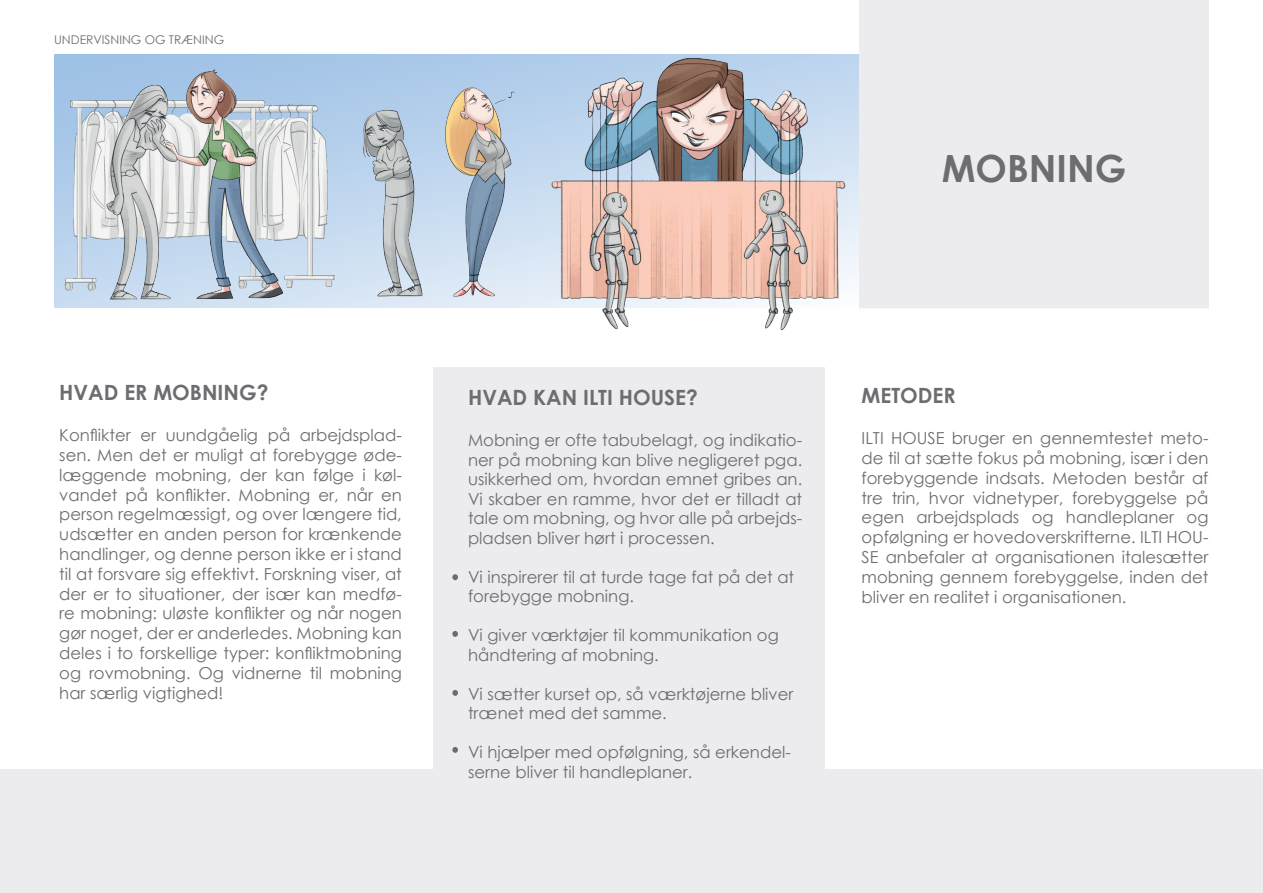
<style>
.page{position:relative;width:1263px;height:893px;background:#fff}
.page>*{position:absolute;margin:0;border:0;box-sizing:border-box;transform-origin:0 0}
.t1{font:700 37.5px "Century Gothic";color:#6c6d70}
.t2{font:700 21px "Century Gothic";color:#6c6d70}
.t3{font:16.5px/19.8px "Century Gothic";color:#6c6d70}
.t4{font:12px "Century Gothic";color:#6c6d70}
</style>
<div class="page">
<div style="left:0;top:769px;width:1263px;height:124px;background:#ececee"></div>
<svg style="left:55px;top:54px;width:433px;height:254px;background:#adcae9"></svg>
<div style="left:859px;top:0;width:349px;height:309px;background:#ececee"></div>
<div style="left:433px;top:368px;width:391px;height:525px;background:#ececee"></div>
<svg style="left:452px;top:574px;width:6px;height:6px"></svg>
<svg style="left:452px;top:631px;width:6px;height:6px"></svg>
<svg style="left:452px;top:690px;width:6px;height:6px"></svg>
<svg style="left:452px;top:747px;width:6px;height:6px"></svg>
<div style="left:40px;top:308px;width:1177px;height:14px;background:#fff"></div>
<img style="left:488px;top:54px;width:371px;height:277px">
<img style="left:351px;top:79px;width:218px;height:222px">
<img style="left:54px;top:65px;width:297px;height:243px">
<p class="t4" style="left:54px;top:32px;width:172px">UNDERVISNING OG TRÆNING</p>
<h1 class="t1" style="left:942px;top:140px;width:186px">MOBNING</h1>
<p class="t2" style="left:59px;top:376px;width:211px">HVAD ER MOBNING?</p>
<p class="t3" style="left:59px;top:425px;width:344px;text-align:justify">Konflikter er uundgåelig på arbejdsplad&shy;sen. Men det er muligt at forebygge øde&shy;læggende mobning, der kan følge i køl&shy;vandet på konflikter. Mobning er, når en person regelmæssigt, og over længere tid, udsætter en anden person for krænkende handlinger, og denne person ikke er i stand til at forsvare sig effektivt. Forskning viser, at der er to situationer, der især kan medfø&shy;re mobning: uløste konflikter og når nogen gør noget, der er anderledes. Mobning kan deles i to forskellige typer: konfliktmobning og rovmobning. Og vidnerne til mobning har særlig vigtighed!</p>
<p class="t2" style="left:468px;top:381px;width:231px">HVAD KAN ILTI HOUSE?</p>
<p class="t3" style="left:468px;top:430px;width:336px;text-align:justify">Mobning er ofte tabubelagt, og indikatio&shy;ner på mobning kan blive negligeret pga. usikkerhed om, hvordan emnet gribes an.<br>Vi skaber en ramme, hvor det er tilladt at tale om mobning, og hvor alle på arbejds&shy;pladsen bliver hørt i processen.</p>
<p class="t3" style="left:468px;top:567px;width:328px">Vi inspirerer til at turde tage fat på det at forebygge mobning.</p>
<p class="t3" style="left:468px;top:625px;width:312px">Vi giver værktøjer til kommunikation og håndtering af mobning.</p>
<p class="t3" style="left:468px;top:684px;width:327px">Vi sætter kurset op, så værktøjerne bliver trænet med det samme.</p>
<p class="t3" style="left:468px;top:742px;width:324px">Vi hjælper med opfølgning, så erkendel&shy;serne bliver til handleplaner.</p>
<p class="t2" style="left:862px;top:379px;width:96px">METODER</p>
<p class="t3" style="left:862px;top:428px;width:348px;text-align:justify">ILTI HOUSE bruger en gennemtestet meto&shy;de til at sætte fokus på mobning, især i den forebyggende indsats. Metoden består af tre trin, hvor vidnetyper, forebyggelse på egen arbejdsplads og handleplaner og opfølgning er hovedoverskrifterne. ILTI HOU-SE anbefaler at organisationen italesætter mobning gennem forebyggelse, inden det bliver en realitet i organisationen.</p>
</div>
